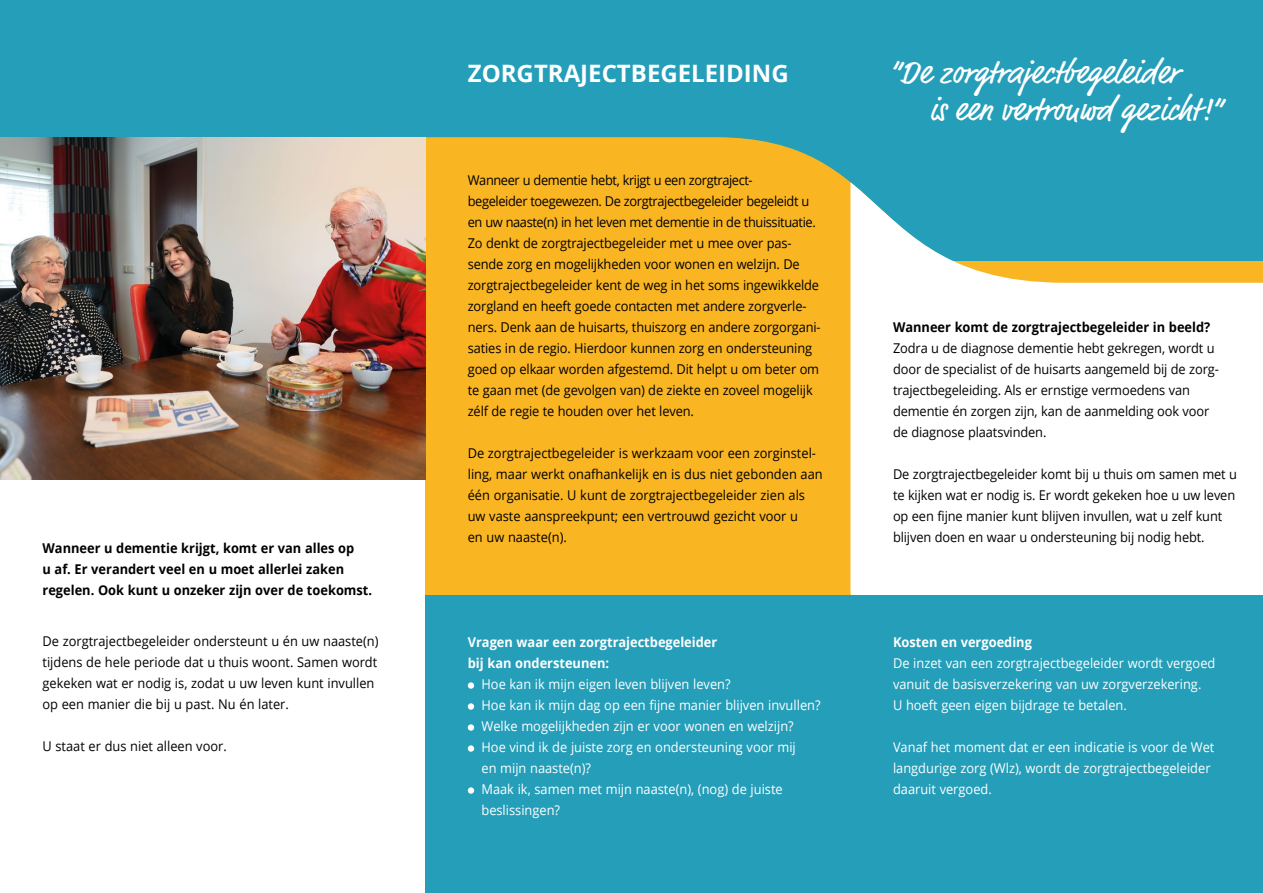
<style>
.page{position:relative;width:1263px;height:893px;background:#fff}
.page>*{position:absolute;margin:0;border:0;box-sizing:border-box;transform-origin:0 0}
.t1{font:33px/37.5px "Market Pro";color:#fff}
.t2{font:700 24px "Open Sans";color:#fff}
.t3{font:13.5px/21px "Open Sans";letter-spacing:-.01em;color:#000;scale:.95 1}
.t4{font:13.5px/21px "Open Sans";color:#fff;scale:.95 1}
.t5{font:700 13.5px/21px "Open Sans";color:#000;scale:.95 1}
.t6{font:700 13.5px/21px "Open Sans";color:#fff;scale:.95 1}
</style>
<div class="page">
<div style="left:425px;top:0;width:425px;height:893px;background:#fab522"></div>
<div style="left:0;top:0;width:1263px;height:467px;background:#249eb9"></div>
<div style="left:425px;top:137px;width:425px;height:342px;background:#fab522"></div>
<img style="left:0;top:137px;width:425px;height:342px">
<svg style="left:850px;top:182px;width:413px;height:413px;fill:#fff"></svg>
<div style="left:425px;top:595px;width:425px;height:298px;background:#249eb9"></div>
<div style="left:850px;top:595px;width:413px;height:298px;background:#249eb9"></div>
<div style="left:468px;top:682px;width:6px;height:7px;background:#fff;border-radius:50%"></div>
<div style="left:468px;top:703px;width:6px;height:7px;background:#fff;border-radius:50%"></div>
<div style="left:468px;top:724px;width:6px;height:7px;background:#fff;border-radius:50%"></div>
<div style="left:468px;top:745px;width:6px;height:7px;background:#fff;border-radius:50%"></div>
<div style="left:468px;top:787px;width:6px;height:7px;background:#fff;border-radius:50%"></div>
<p class="t5" style="left:43px;top:538px;width:348px">Wanneer u dementie krijgt, komt er van alles op<br>u af. Er verandert veel en u moet allerlei zaken regelen. Ook kunt u onzeker zijn over de toekomst.</p>
<p class="t3" style="left:43px;top:631px;width:355px">De zorgtrajectbegeleider ondersteunt u én uw naaste(n) tijdens de hele periode dat u thuis woont. Samen wordt gekeken wat er nodig is, zodat u uw leven kunt invullen op een manier die bij u past. Nu én later.</p>
<p class="t3" style="left:43px;top:736px;width:196px">U staat er dus niet alleen voor.</p>
<h2 class="t2" style="left:468px;top:56px;width:323px">ZORGTRAJECTBEGELEIDING</h2>
<h1 class="t1" style="left:929px;top:55px;width:294px;text-indent:-41px">”De zorgtrajectbegeleider<br>is een vertrouwd gezicht!”</h1>
<p class="t3" style="left:468px;top:169px;width:373px">Wanneer u dementie hebt, krijgt u een zorgtraject-<br>begeleider toegewezen. De zorgtrajectbegeleider begeleidt u en uw naaste(n) in het leven met dementie in de thuissituatie.<br>Zo denkt de zorgtrajectbegeleider met u mee over pas&shy;sende zorg en mogelijkheden voor wonen en welzijn. De zorgtrajectbegeleider kent de weg in het soms ingewikkelde zorgland en heeft goede contacten met andere zorgverle&shy;ners. Denk aan de huisarts, thuiszorg en andere zorgorgani&shy;saties in de regio. Hierdoor kunnen zorg en ondersteuning goed op elkaar worden afgestemd. Dit helpt u om beter om te gaan met (de gevolgen van) de ziekte en zoveel mogelijk zélf de regie te houden over het leven.</p>
<p class="t3" style="left:468px;top:442px;width:375px">De zorgtrajectbegeleider is werkzaam voor een zorginstel&shy;ling, maar werkt onafhankelijk en is dus niet gebonden aan één organisatie. U kunt de zorgtrajectbegeleider zien als uw vaste aanspreekpunt; een vertrouwd gezicht voor u<br>en uw naaste(n).</p>
<p class="t6" style="left:468px;top:631px;width:264px">Vragen waar een zorgtrajectbegeleider bij kan ondersteunen:</p>
<p class="t4" style="left:481px;top:673px;width:358px">Hoe kan ik mijn eigen leven blijven leven?<br>Hoe kan ik mijn dag op een fijne manier blijven invullen?<br>Welke mogelijkheden zijn er voor wonen en welzijn?<br>Hoe vind ik de juiste zorg en ondersteuning voor mij<br>en mijn naaste(n)?<br>Maak ik, samen met mijn naaste(n), (nog) de juiste beslissingen?</p>
<p class="t5" style="left:893px;top:316px;width:336px">Wanneer komt de zorgtrajectbegeleider in beeld?</p>
<p class="t3" style="left:893px;top:337px;width:344px">Zodra u de diagnose dementie hebt gekregen, wordt u door de specialist of de huisarts aangemeld bij de zorg&shy;trajectbegeleiding. Als er ernstige vermoedens van dementie én zorgen zijn, kan de aanmelding ook voor de diagnose plaatsvinden.</p>
<p class="t3" style="left:893px;top:463px;width:364px">De zorgtrajectbegeleider komt bij u thuis om samen met u te kijken wat er nodig is. Er wordt gekeken hoe u uw leven op een fijne manier kunt blijven invullen, wat u zelf kunt blijven doen en waar u ondersteuning bij nodig hebt.</p>
<p class="t6" style="left:893px;top:631px;width:148px">Kosten en vergoeding</p>
<p class="t4" style="left:893px;top:652px;width:341px">De inzet van een zorgtrajectbegeleider wordt vergoed vanuit de basisverzekering van uw zorgverzekering.<br>U hoeft geen eigen bijdrage te betalen.</p>
<p class="t4" style="left:893px;top:736px;width:340px">Vanaf het moment dat er een indicatie is voor de Wet langdurige zorg (Wlz), wordt de zorgtrajectbegeleider daaruit vergoed.</p>
</div>
